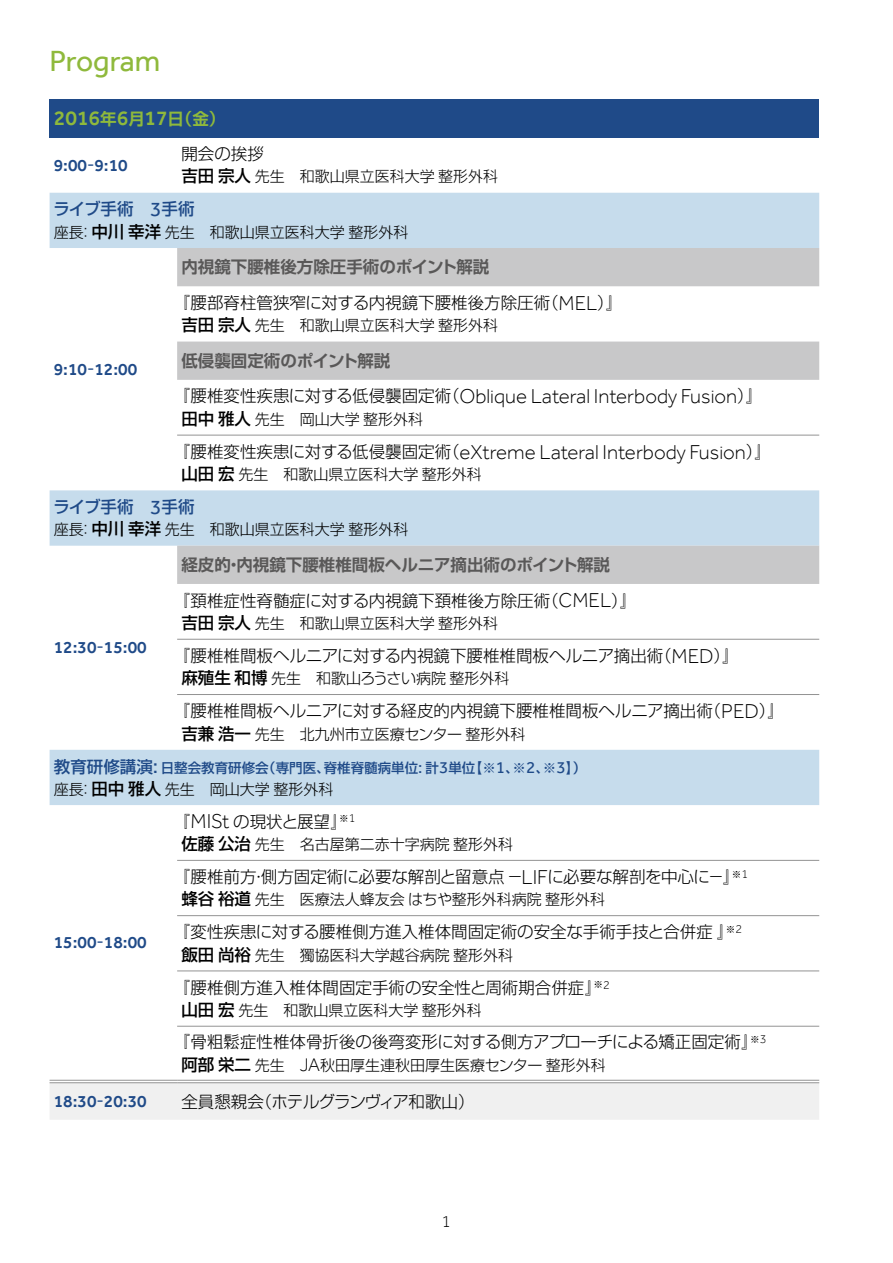
<style>
.page{position:relative;width:893px;height:1263px;background:#fff}
.page>*{position:absolute;margin:0;border:0;box-sizing:border-box;transform-origin:0 0}
.t1{font:30px "Effra";letter-spacing:-.01em;color:#8fb93c}
.t2{font:500 21.3px "Effra";color:#8fb93c}
.t3{font:300 20.7px "Effra";color:#000}
.t4{font:500 17.4px "Effra";color:#1f4a88}
.t5{font:300 17.25px "Effra";color:#000}
.t6{font:300 16.5px "Shin Go Pro";color:#000}
.t7{font:700 16.5px "Shin Go Pro De";color:#595858}
.t8{font:300 16.5px "Shin Go Pro";letter-spacing:-.03em;color:#000}
.t9{font:500 16.5px "Shin Go Pro";letter-spacing:-.01em;color:#1f4a88}
.t10{font:300 15px "Shin Go Pro";color:#000}
.t11{font:500 13.5px "Shin Go Pro";color:#1f4a88}
.s1{font-family:"Shin Go Pro De";font-weight:700;font-size:16.5px}
.s2{font-size:17.1px}
.s3{font-weight:400;font-size:16.8px}
.s4{font-weight:500;font-size:16.5px}
.s5{font-family:"Effra";font-weight:400;font-size:21px}
.s6{font-family:"Effra";font-size:20.7px}
.s7{font-family:"Shin Go Pro";font-size:16.5px}
.s8{font-size:16.5px}
.s9{font-family:"Effra";font-weight:400;font-size:20.7px}
.s10{font-family:"Effra";font-weight:400;font-size:16.8px}
.s11{font-family:"Effra";font-weight:400;font-size:17.1px}
.s12{font-family:"Effra";font-size:18.75px}
</style>
<div class="page">
<div style="left:50px;top:99px;width:769px;height:38px;background:#1f4a88"></div>
<svg style="left:50px;top:193px;width:769px;height:612px"></svg>
<svg style="left:177px;top:248px;width:642px;height:336px"></svg>
<div style="left:50px;top:1083px;width:769px;height:37px;background:#f0f0f0"></div>
<hr style="left:177px;top:435px;width:642px;height:1px;background:#939393">
<hr style="left:177px;top:694px;width:642px;height:1px;background:#939393">
<hr style="left:177px;top:860px;width:642px;height:1px;background:#939393">
<hr style="left:177px;top:915px;width:642px;height:1px;background:#939393">
<hr style="left:177px;top:970px;width:642px;height:1px;background:#939393">
<hr style="left:177px;top:1026px;width:642px;height:1px;background:#939393">
<hr style="left:177px;top:639px;width:642px;height:1px;background:#939393">
<hr style="left:50px;top:1080px;width:127px;height:1px;background:#939393">
<hr style="left:50px;top:1082px;width:127px;height:1px;background:#939393">
<hr style="left:177px;top:1080px;width:642px;height:1px;background:#939393">
<hr style="left:177px;top:1082px;width:642px;height:1px;background:#939393">
<h1 class="t1" style="left:50px;top:44px;width:112px">Program</h1>
<h2 class="t2" style="left:54px;top:105px;width:173px">2016<span class="s1">年</span>6<span class="s1">月</span>17<span class="s1">日（金）</span></h2>
<p class="t4" style="left:54px;top:155px;width:75px">9<span class="s2">:</span>00<span class="s3">-</span>9<span class="s2">:</span>10</p>
<p class="t6" style="left:181px;top:140px;width:84px">開会の挨拶</p>
<p class="t10" style="left:181px;top:164px;width:318px"><span class="s4">吉田宗人</span>先生　和歌山県立医科大学整形外科</p>
<p class="t9" style="left:53px;top:196px;width:143px">ライブ手術 <span class="s5">3</span>手術</p>
<p class="t10" style="left:54px;top:220px;width:356px">座長：<span class="s4">中川幸洋</span>先生　和歌山県立医科大学整形外科</p>
<p class="t7" style="left:181px;top:254px;width:309px">内視鏡下腰椎後方除圧手術のポイント解説</p>
<p class="t6" style="left:173px;top:289px;width:451px">『腰部脊柱管狭窄に対する内視鏡下腰椎後方除圧術（<span class="s6">MEL</span>）』</p>
<p class="t10" style="left:181px;top:313px;width:318px"><span class="s4">吉田宗人</span>先生　和歌山県立医科大学整形外科</p>
<p class="t7" style="left:181px;top:347px;width:210px">低侵襲固定術のポイント解説</p>
<h3 class="t3" style="left:173px;top:384px;width:591px"><span class="s7">『腰椎変性疾患に対する低侵襲固定術（</span>Oblique Lateral Interbody Fusion<span class="s7">）』</span></h3>
<p class="t10" style="left:181px;top:407px;width:243px"><span class="s4">田中雅人</span>先生　岡山大学整形外科</p>
<h3 class="t3" style="left:173px;top:440px;width:599px"><span class="s7">『腰椎変性疾患に対する低侵襲固定術（</span>eXtreme Lateral Interbody Fusion<span class="s7">）』</span></h3>
<p class="t10" style="left:181px;top:462px;width:302px"><span class="s4">山田宏</span>先生　和歌山県立医科大学整形外科</p>
<p class="t9" style="left:53px;top:493px;width:143px">ライブ手術 <span class="s5">3</span>手術</p>
<p class="t10" style="left:54px;top:517px;width:356px">座長：<span class="s4">中川幸洋</span>先生　和歌山県立医科大学整形外科</p>
<p class="t4" style="left:54px;top:359px;width:85px">9<span class="s2">:</span>10<span class="s3">-</span>12<span class="s2">:</span>00</p>
<p class="t7" style="left:181px;top:551px;width:430px">経皮的・内視鏡下腰椎椎間板ヘルニア摘出術のポイント解説</p>
<p class="t6" style="left:173px;top:587px;width:465px">『頚椎症性脊髄症に対する内視鏡下頚椎後方除圧術（<span class="s6">CMEL</span>）』</p>
<p class="t10" style="left:181px;top:611px;width:318px"><span class="s4">吉田宗人</span>先生　和歌山県立医科大学整形外科</p>
<p class="t6" style="left:173px;top:642px;width:567px">『腰椎椎間板ヘルニアに対する内視鏡下腰椎椎間板ヘルニア摘出術（<span class="s6">MED</span>）』</p>
<p class="t10" style="left:181px;top:666px;width:330px"><span class="s4">麻殖生和博</span>先生　和歌山ろうさい病院整形外科</p>
<p class="t6" style="left:173px;top:698px;width:612px">『腰椎椎間板ヘルニアに対する経皮的内視鏡下腰椎椎間板ヘルニア摘出術（<span class="s6">PED</span>）』</p>
<p class="t10" style="left:181px;top:722px;width:346px"><span class="s4">吉兼浩一</span>先生　北九州市立医療センター整形外科</p>
<p class="t11" style="left:54px;top:756px;width:534px"><span class="s8">教育研修講演</span><span class="s9">:</span> 日整会教育研修会（専門医、脊椎脊髄病単位<span class="s10">:</span> 計<span class="s11">3</span>単位【※<span class="s11">1</span>、※<span class="s11">2</span>、※<span class="s11">3</span>】）</p>
<p class="t10" style="left:54px;top:777px;width:281px">座長：<span class="s4">田中雅人</span>先生　岡山大学整形外科</p>
<p class="t4" style="left:54px;top:637px;width:94px">12<span class="s2">:</span>30<span class="s3">-</span>15<span class="s2">:</span>00</p>
<p class="t4" style="left:54px;top:932px;width:94px">15<span class="s2">:</span>00<span class="s3">-</span>18<span class="s2">:</span>00</p>
<p class="t6" style="left:173px;top:808px;width:184px">『<span class="s6">MISt</span> の現状と展望』<sup>※</sup><sup>1</sup></p>
<p class="t10" style="left:181px;top:832px;width:333px"><span class="s4">佐藤公治</span>先生　名古屋第二赤十字病院整形外科</p>
<p class="t6" style="left:173px;top:863px;width:576px">『腰椎前方・側方固定術に必要な解剖と留意点－<span class="s6">LIF</span>に必要な解剖を中心に－』<sup>※</sup><sup>1</sup></p>
<p class="t10" style="left:181px;top:887px;width:425px"><span class="s4">蜂谷裕道</span>先生　医療法人蜂友会はちや整形外科病院整形外科</p>
<p class="t6" style="left:173px;top:918px;width:570px">『変性疾患に対する腰椎側方進入椎体間固定術の安全な手術手技と合併症』<sup>※</sup><sup>2</sup></p>
<p class="t10" style="left:181px;top:943px;width:333px"><span class="s4">飯田尚裕</span>先生　獨協医科大学越谷病院整形外科</p>
<p class="t6" style="left:173px;top:974px;width:438px">『腰椎側方進入椎体間固定手術の安全性と周術期合併症』<sup>※</sup><sup>2</sup></p>
<p class="t10" style="left:181px;top:998px;width:302px"><span class="s4">山田宏</span>先生　和歌山県立医科大学整形外科</p>
<p class="t6" style="left:173px;top:1028px;width:595px">『骨粗鬆症性椎体骨折後の後弯変形に対する側方アプローチによる矯正固定術』<sup>※</sup><sup>3</sup></p>
<p class="t10" style="left:181px;top:1053px;width:426px"><span class="s4">阿部栄二</span>先生　<span class="s12">JA</span>秋田厚生連秋田厚生医療センター整形外科</p>
<p class="t4" style="left:54px;top:1091px;width:94px">18<span class="s2">:</span>30<span class="s3">-</span>20<span class="s2">:</span>30</p>
<p class="t8" style="left:181px;top:1088px;width:295px">全員懇親会（ホテルグランヴィア和歌山）</p>
<p class="t5" style="left:441px;top:1211px;width:11px">1</p>
</div>
